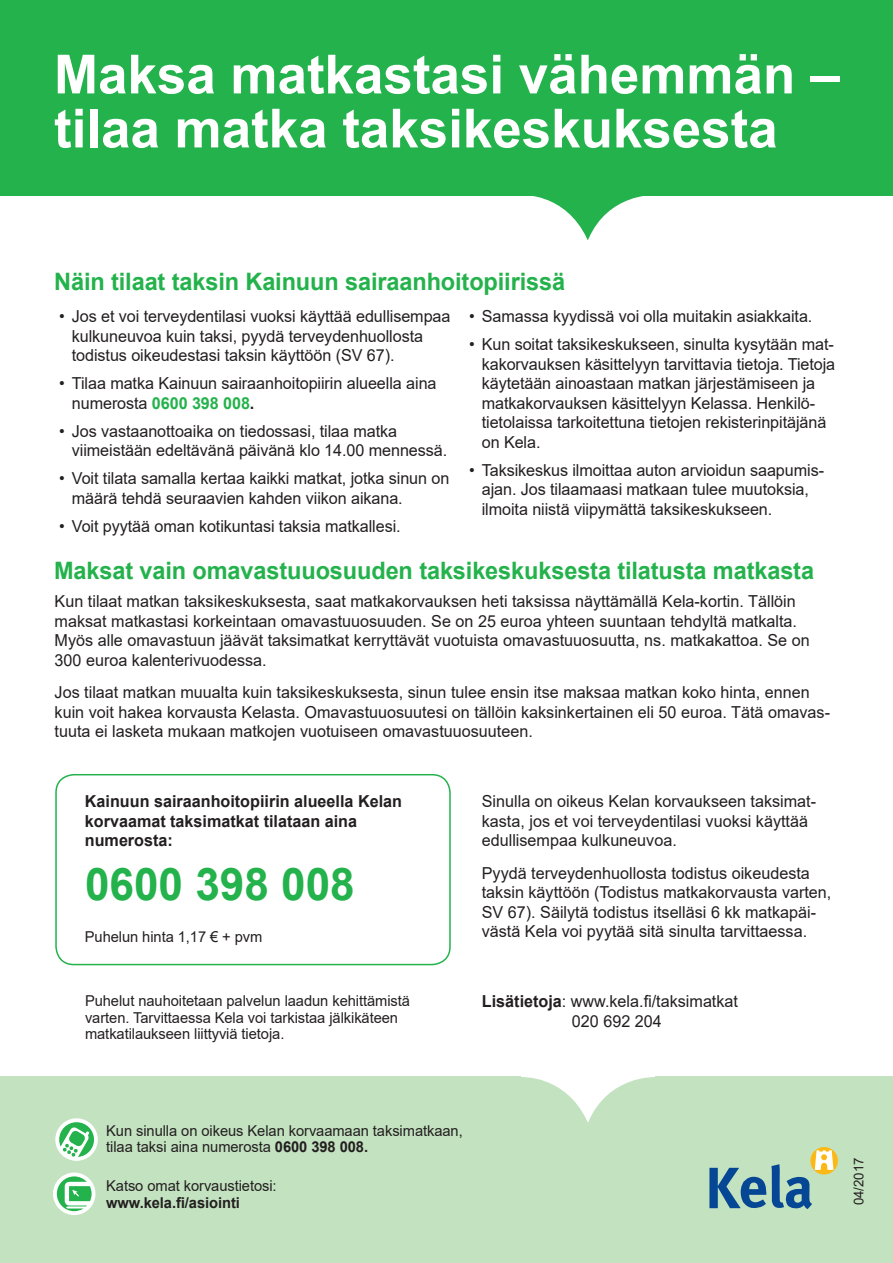
<style>
.page{position:relative;width:893px;height:1263px;background:#fff}
.page>*{position:absolute;margin:0;border:0;box-sizing:border-box;transform-origin:0 0}
.t1{font:700 54px/54px "Arial";color:#fff}
.t2{font:700 45px "Arial";color:#23b24b}
.t3{font:700 24px "Arial";letter-spacing:-.005em;color:#23b24b}
.t4{font:16.5px/19.5px "Arial";color:#231f20}
.t5{font:700 16.5px/19.5px "Arial";color:#231f20}
.t6{font:15px/16.5px "Arial";letter-spacing:-.005em;color:#231f20}
.t7{font:700 15px "Arial";letter-spacing:-.005em;color:#231f20}
.t8{font:13.5px "Arial";letter-spacing:-.005em;color:#231f20}
.s1{font-weight:700;color:#23b24b}
.s2{font-weight:700}
</style>
<div class="page">
<div style="left:0;top:1076px;width:893px;height:187px;background:#c3e2c0"></div>
<div style="left:0;top:0;width:893px;height:196px;background:#23b24b"></div>
<div style="left:53px;top:1172px;width:42px;height:43px;background:#fff;border-radius:50%"></div>
<svg style="left:57px;top:1176px;width:35px;height:35px"></svg>
<div style="left:55px;top:1118px;width:43px;height:43px;background:#fff;border-radius:50%"></div>
<svg style="left:59px;top:1122px;width:35px;height:35px"></svg>
<svg style="left:533px;top:196px;width:110px;height:45px"></svg>
<div style="left:55px;top:774px;width:396px;height:191px;border:2px solid #23b24b;border-radius:18px"></div>
<div style="left:810px;top:1147px;width:28px;height:27px;background:#fcb814;border-radius:50%"></div>
<svg style="left:709px;top:1150px;width:124px;height:59px"></svg>
<svg style="left:521px;top:1076px;width:134px;height:46px"></svg>
<h1 class="t1" style="left:54px;top:48px;width:787px">Maksa matkastasi vähemmän – tilaa matka taksikeskuksesta</h1>
<h3 class="t3" style="left:54px;top:264px;width:512px">Näin tilaat taksin Kainuun sairaanhoitopiirissä</h3>
<p class="t4" style="left:72px;top:307px;width:380px;text-indent:-13px">• Jos et voi terveydentilasi vuoksi käyttää edullisempaa kulkuneuvoa kuin taksi, pyydä terveydenhuollosta todistus oikeudestasi taksin käyttöön (SV 67).</p>
<p class="t4" style="left:72px;top:374px;width:366px;text-indent:-13px">• Tilaa matka Kainuun sairaanhoitopiirin alueella aina numerosta <span class="s1">0600 398 008</span><span class="s2">.</span></p>
<p class="t4" style="left:72px;top:421px;width:377px;text-indent:-13px">• Jos vastaanottoaika on tiedossasi, tilaa matka viimeistään edeltävänä päivänä klo 14.00 mennessä.</p>
<p class="t4" style="left:72px;top:469px;width:379px;text-indent:-13px">• Voit tilata samalla kertaa kaikki matkat, jotka sinun on määrä tehdä seuraavien kahden viikon aikana.</p>
<p class="t4" style="left:59px;top:516px;width:343px">• Voit pyytää oman kotikuntasi taksia matkallesi.</p>
<p class="t4" style="left:469px;top:307px;width:345px">• Samassa kyydissä voi olla muitakin asiakkaita.</p>
<p class="t4" style="left:482px;top:335px;width:355px;text-indent:-13px">• Kun soitat taksikeskukseen, sinulta kysytään mat&shy;kakorvauksen käsittelyyn tarvittavia tietoja. Tietoja käytetään ainoastaan matkan järjestämiseen ja matkakorvauksen käsittelyyn Kelassa. Henkilö&shy;tietolaissa tarkoitettuna tietojen rekisterinpitäjänä on Kela.</p>
<p class="t4" style="left:482px;top:460px;width:344px;text-indent:-13px">• Taksikeskus ilmoittaa auton arvioidun saapumis&shy;ajan. Jos tilaamaasi matkaan tulee muutoksia, ilmoita niistä viipymättä taksikeskukseen.</p>
<h3 class="t3" style="left:54px;top:553px;width:761px">Maksat vain omavastuuosuuden taksikeskuksesta tilatusta matkasta</h3>
<p class="t4" style="left:55px;top:592px;width:756px">Kun tilaat matkan taksikeskuksesta, saat matkakorvauksen heti taksissa näyttämällä Kela-kortin. Tällöin maksat matkastasi korkeintaan omavastuuosuuden. Se on 25 euroa yhteen suuntaan tehdyltä matkalta.<br>Myös alle omavastuun jäävät taksimatkat kerryttävät vuotuista omavastuuosuutta, ns. matkakattoa. Se on 300 euroa kalenterivuodessa.</p>
<p class="t4" style="left:55px;top:682px;width:777px">Jos tilaat matkan muualta kuin taksikeskuksesta, sinun tulee ensin itse maksaa matkan koko hinta, ennen kuin voit hakea korvausta Kelasta. Omavastuuosuutesi on tällöin kaksinkertainen eli 50 euroa. Tätä omavas&shy;tuuta ei lasketa mukaan matkojen vuotuiseen omavastuuosuuteen.</p>
<p class="t5" style="left:85px;top:792px;width:319px">Kainuun sairaanhoitopiirin alueella Kelan korvaamat taksimatkat tilataan aina numerosta:</p>
<h2 class="t2" style="left:85px;top:853px;width:271px">0600 398 008</h2>
<p class="t6" style="left:85px;top:928px;width:179px">Puhelun hinta 1,17 € + pvm</p>
<p class="t6" style="left:85px;top:992px;width:326px">Puhelut nauhoitetaan palvelun laadun kehittämistä varten. Tarvittaessa Kela voi tarkistaa jälkikäteen matkatilaukseen liittyviä tietoja.</p>
<p class="t4" style="left:482px;top:791px;width:336px">Sinulla on oikeus Kelan korvaukseen taksimat&shy;kasta, jos et voi terveydentilasi vuoksi käyttää edullisempaa kulkuneuvoa.</p>
<p class="t4" style="left:482px;top:863px;width:351px">Pyydä terveydenhuollosta todistus oikeudesta taksin käyttöön (Todistus matkakorvausta varten, SV 67). Säilytä todistus itselläsi 6 kk matkapäi&shy;västä Kela voi pyytää sitä sinulta tarvittaessa.</p>
<p class="t4" style="left:572px;top:991px;width:168px;text-indent:-90px"><span class="s2">Lisätietoja</span>: www.kela.fi/taksimatkat<br>020 692 204</p>
<p class="t6" style="left:106px;top:1122px;width:358px">Kun sinulla on oikeus Kelan korvaamaan taksimatkaan, tilaa taksi aina numerosta <span class="s2">0600 398 008.</span></p>
<p class="t6" style="left:106px;top:1177px;width:172px">Katso omat korvaustietosi:</p>
<p class="t7" style="left:106px;top:1192px;width:135px">www.kela.fi/asiointi</p>
<p class="t8" style="left:849px;top:1205px;width:49px;rotate:-90deg">04/2017</p>
</div>
